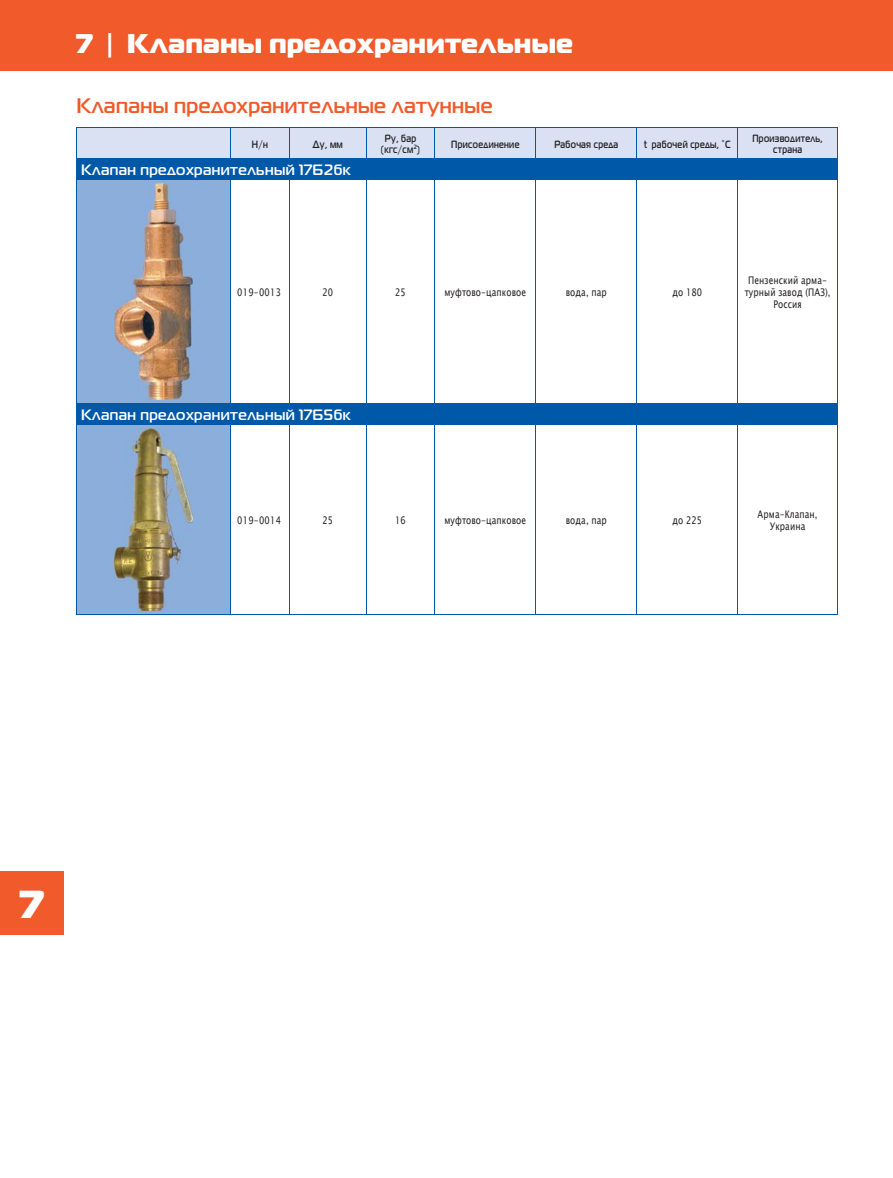
<style>
.page{position:relative;width:893px;height:1178px;background:#fff}
.page>*{position:absolute;margin:0;border:0;box-sizing:border-box;transform-origin:0 0}
.t1{font:39px "Magistral Black C";color:#fff}
.t2{font:27px "Magistral Black C";letter-spacing:.02em;color:#fff}
.t3{font:700 21px "Magistral C";letter-spacing:.02em;color:#f15a2a}
.t4{font:700 15px "Magistral C";letter-spacing:.03em;color:#fff}
.t5{font:10.5px/12px "Lucida Sans Unicode";letter-spacing:.01em;color:#231f20;text-align:center;scale:.8 1}
.t6{font:700 10.5px/10.5px "Magistral C";letter-spacing:.04em;color:#231f20;text-align:center;scale:.8 1}
</style>
<div class="page">
<div style="left:0;top:0;width:892px;height:70px;background:#f15a2a"></div>
<div style="left:0;top:871px;width:64px;height:63px;background:#f15a2a"></div>
<div style="left:230px;top:404px;width:607px;height:20px;background:#0058a9"></div>
<svg style="left:78px;top:180px;width:152px;height:434px;background:#7fa6d6"></svg>
<svg style="left:77px;top:128px;width:761px;height:51px;background:#7ea7d4"></svg>
<hr style="left:230px;top:179px;width:136px;height:1px;background:#0058a9">
<hr style="left:289px;top:180px;width:1px;height:223px;background:#0058a9">
<hr style="left:366px;top:179px;width:69px;height:1px;background:#0058a9">
<hr style="left:366px;top:180px;width:1px;height:223px;background:#0058a9">
<hr style="left:435px;top:179px;width:101px;height:1px;background:#0058a9">
<hr style="left:434px;top:180px;width:1px;height:223px;background:#0058a9">
<hr style="left:536px;top:179px;width:101px;height:1px;background:#0058a9">
<hr style="left:535px;top:180px;width:1px;height:223px;background:#0058a9">
<hr style="left:637px;top:179px;width:101px;height:1px;background:#0058a9">
<hr style="left:636px;top:180px;width:1px;height:223px;background:#0058a9">
<hr style="left:738px;top:179px;width:100px;height:1px;background:#0058a9">
<hr style="left:737px;top:180px;width:1px;height:223px;background:#0058a9">
<hr style="left:837px;top:180px;width:1px;height:223px;background:#0058a9">
<hr style="left:77px;top:179px;width:153px;height:1px;background:#0058a9">
<hr style="left:77px;top:180px;width:1px;height:223px;background:#0058a9">
<hr style="left:230px;top:180px;width:1px;height:223px;background:#0058a9">
<hr style="left:77px;top:403px;width:153px;height:1px;background:#0058a9">
<svg style="left:77px;top:404px;width:1px;height:20px"></svg>
<hr style="left:230px;top:403px;width:608px;height:1px;background:#0058a9">
<svg style="left:837px;top:404px;width:1px;height:20px"></svg>
<hr style="left:230px;top:424px;width:60px;height:1px;background:#0058a9">
<hr style="left:230px;top:614px;width:60px;height:1px;background:#0058a9">
<hr style="left:290px;top:424px;width:76px;height:1px;background:#0058a9">
<hr style="left:289px;top:425px;width:1px;height:189px;background:#0058a9">
<hr style="left:290px;top:614px;width:76px;height:1px;background:#0058a9">
<hr style="left:366px;top:424px;width:69px;height:1px;background:#0058a9">
<hr style="left:366px;top:425px;width:1px;height:189px;background:#0058a9">
<hr style="left:366px;top:614px;width:69px;height:1px;background:#0058a9">
<hr style="left:435px;top:424px;width:101px;height:1px;background:#0058a9">
<hr style="left:434px;top:425px;width:1px;height:189px;background:#0058a9">
<hr style="left:435px;top:614px;width:101px;height:1px;background:#0058a9">
<hr style="left:536px;top:424px;width:101px;height:1px;background:#0058a9">
<hr style="left:535px;top:425px;width:1px;height:189px;background:#0058a9">
<hr style="left:536px;top:614px;width:101px;height:1px;background:#0058a9">
<hr style="left:637px;top:424px;width:101px;height:1px;background:#0058a9">
<hr style="left:636px;top:425px;width:1px;height:189px;background:#0058a9">
<hr style="left:637px;top:614px;width:101px;height:1px;background:#0058a9">
<hr style="left:738px;top:424px;width:100px;height:1px;background:#0058a9">
<hr style="left:737px;top:425px;width:1px;height:189px;background:#0058a9">
<hr style="left:837px;top:425px;width:1px;height:189px;background:#0058a9">
<hr style="left:738px;top:614px;width:100px;height:1px;background:#0058a9">
<hr style="left:77px;top:424px;width:153px;height:1px;background:#0058a9">
<hr style="left:77px;top:425px;width:1px;height:189px;background:#0058a9">
<hr style="left:230px;top:425px;width:1px;height:189px;background:#0058a9">
<hr style="left:77px;top:614px;width:153px;height:1px;background:#0058a9">
<img style="left:114px;top:184px;width:78px;height:216px">
<img style="left:114px;top:429px;width:79px;height:181px">
<h2 class="t2" style="left:77px;top:34px;width:498px">7 | Клапаны предохранительные</h2>
<h3 class="t3" style="left:77px;top:93px;width:417px">Клапаны предохранительные латунные</h3>
<p class="t6" style="left:252px;top:139px;width:21px">Н/н</p>
<p class="t6" style="left:313px;top:139px;width:39px">Ду, мм</p>
<p class="t6" style="left:381px;top:134px;width:50px">Ру, бар (кгс/см<sup>2</sup>)</p>
<p class="t6" style="left:451px;top:139px;width:87px">Присоединение</p>
<p class="t6" style="left:554px;top:139px;width:81px">Рабочая среда</p>
<p class="t6" style="left:644px;top:139px;width:110px">t рабочей среды, °С</p>
<p class="t6" style="left:752px;top:134px;width:90px">Производитель, страна</p>
<h3 class="t4" style="left:81px;top:161px;width:271px">Клапан предохранительный 17Б2бк</h3>
<p class="t5" style="left:237px;top:286px;width:56px">019-0013</p>
<p class="t5" style="left:322px;top:286px;width:15px">20</p>
<p class="t5" style="left:395px;top:286px;width:15px">25</p>
<p class="t5" style="left:444px;top:286px;width:104px">муфтово-цапковое</p>
<p class="t5" style="left:566px;top:286px;width:53px">вода, пар</p>
<p class="t5" style="left:672px;top:286px;width:39px">до 180</p>
<h3 class="t4" style="left:81px;top:406px;width:271px">Клапан предохранительный 17Б5бк</h3>
<p class="t5" style="left:745px;top:274px;width:109px">Пензенский арма&shy;турный завод (ПАЗ),<br>Россия</p>
<p class="t5" style="left:237px;top:514px;width:56px">019-0014</p>
<p class="t5" style="left:322px;top:514px;width:15px">25</p>
<p class="t5" style="left:395px;top:514px;width:15px">16</p>
<p class="t5" style="left:444px;top:514px;width:104px">муфтово-цапковое</p>
<p class="t5" style="left:566px;top:514px;width:53px">вода, пар</p>
<p class="t5" style="left:672px;top:514px;width:39px">до 225</p>
<p class="t5" style="left:757px;top:508px;width:76px">Арма-Клапан,<br>Украина</p>
<h1 class="t1" style="left:20px;top:891px;width:25px">7</h1>
</div>
